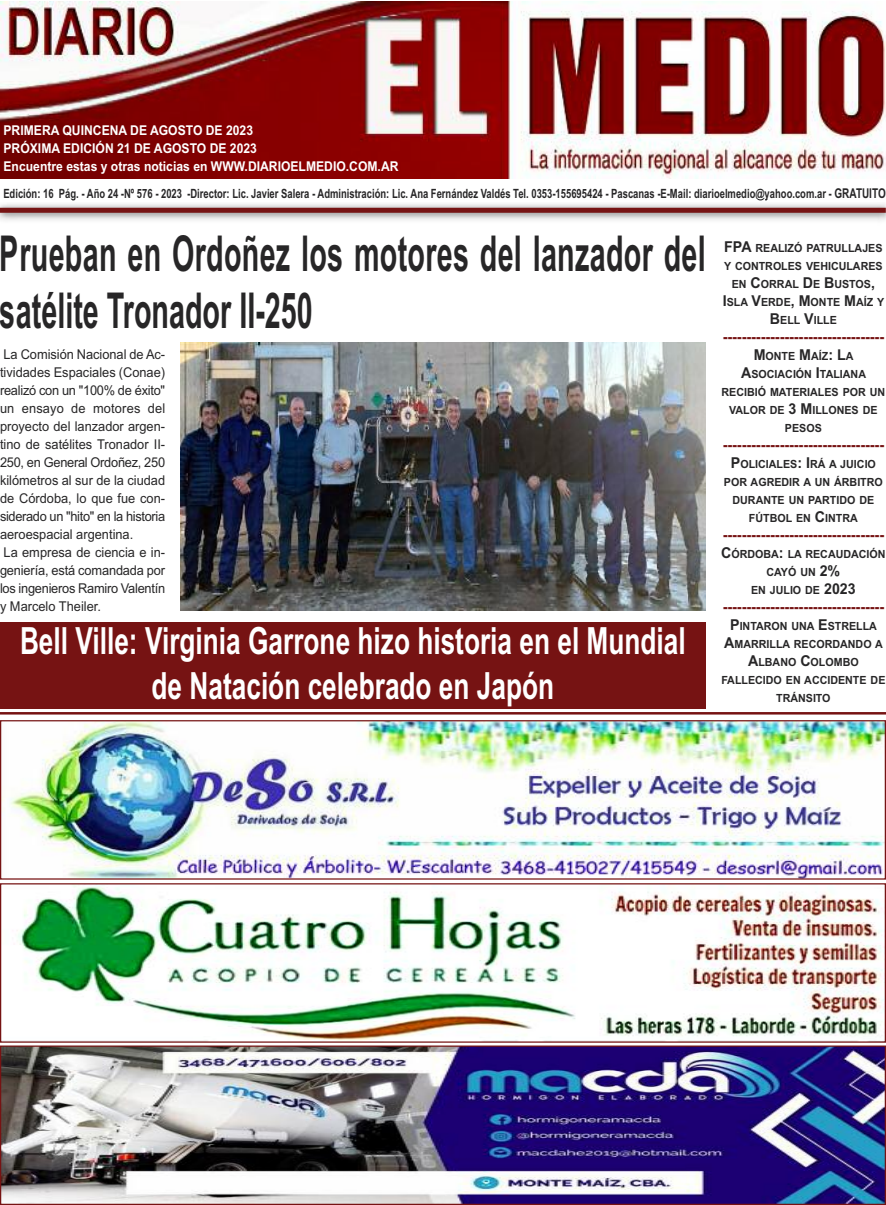
<style>
.page{position:relative;width:886px;height:1205px;background:#fff}
.page>*{position:absolute;margin:0;border:0;box-sizing:border-box;transform-origin:0 0}
.t1{font:700 49.5px/57px "Arial";letter-spacing:.01em;color:#272627;scale:.58 1}
.t2{font:700 37.5px/45px "Arial";color:#fff;text-align:center;scale:.7 1}
.t3{font:700 15px "Arial";color:#761313;scale:.95 1}
.t4{font:13.5px/18px "Arial";color:#272627;scale:.95 1}
.t5{font:700 13.5px/18px "Arial";color:#fff;scale:.9 1}
.t6{font:700 12.75px "Arial";color:#272627;scale:.74 1}
.t7{font:700 11.25px/18px "Arial";color:#272627;text-align:center;scale:.95 1}
.s1{font-size:13.5px}
.s2{font-size:15px}
</style>
<div class="page">
<img style="left:0;top:1px;width:886px;height:177px">
<div style="left:0;top:208px;width:886px;height:5px;background:#761313"></div>
<img style="left:2px;top:1047px;width:882px;height:156px">
<div style="left:0;top:1045px;width:886px;height:160px;border:1px solid #761313"></div>
<img style="left:17px;top:885px;width:867px;height:155px">
<div style="left:0;top:883px;width:886px;height:159px;border:1px solid #761313"></div>
<hr style="left:0;top:712px;width:886px;height:2px;background:#761313">
<img style="left:2px;top:722px;width:882px;height:155px">
<div style="left:0;top:720px;width:886px;height:159px;border:1px solid #761313"></div>
<img style="left:180px;top:342px;width:526px;height:269px">
<div style="left:0;top:622px;width:706px;height:86px;background:#761313"></div>
<p class="t5" style="left:4px;top:121px;width:440px">PRIMERA QUINCENA DE AGOSTO DE 2023<br>PRÓXIMA EDICIÓN 21 DE AGOSTO DE 2023<br>ENCUENTRE ESTAS Y OTRAS NOTICIAS EN WWW.DIARIOELMEDIO.COM.AR</p>
<p class="t6" style="left:3px;top:186px;width:1194px">EDICIÓN: 16 PÁG. - AÑO 24 -Nº 576 - 2023 -DIRECTOR: LIC. JAVIER SALERA - ADMINISTRACIÓN: LIC. ANA FERNÁNDEZ VALDÉS TEL. 0353-155695424 - PASCANAS -E-MAIL: DIARIOELMEDIO@YAHOO.COM.AR - <span class="s1">GRATUITO</span></p>
<h1 class="t1" style="left:0;top:225px;width:1218px">PRUEBAN EN ORDOÑEZ LOS MOTORES DEL LANZADOR DEL<br>SATÉLITE TRONADOR II-250</h1>
<p class="t4" style="left:0;top:345px;width:175px">La Comisión Nacional de Ac&shy;tividades Espaciales (Conae) realizó con un "100% de éxito" un ensayo de motores del proyecto del lanzador argen&shy;tino de satélites Tronador II-<br>250, en General Ordoñez, 250 kilómetros al sur de la ciudad de Córdoba, lo que fue con&shy;siderado un "hito" en la historia aeroespacial argentina.<br>La empresa de ciencia e in&shy;geniería, está comandada por los ingenieros Ramiro Valentín y Marcelo Theiler.</p>
<h2 class="t2" style="left:20px;top:618px;width:952px">BELL VILLE: VIRGINIA GARRONE HIZO HISTORIA EN EL MUNDIAL<br>DE NATACIÓN CELEBRADO EN JAPÓN</h2>
<p class="t7" style="left:723px;top:239px;width:172px"><span class="s2">FPA</span> REALIZÓ PATRULLAJES<br>Y CONTROLES VEHICULARES<br>EN <span class="s2">C</span>ORRAL <span class="s2">D</span>E <span class="s2">B</span>USTOS<span class="s2">,<br>I</span>SLA <span class="s2">V</span>ERDE<span class="s2">, M</span>ONTE <span class="s2">M</span>AÍZ Y<br><span class="s2">B</span>ELL <span class="s2">V</span>ILLE</p>
<h3 class="t3" style="left:723px;top:328px;width:171px">----------------------------------</h3>
<p class="t7" style="left:721px;top:347px;width:174px"><span class="s2">M</span>ONTE <span class="s2">M</span>AÍZ<span class="s2">: L</span>A<br><span class="s2">A</span>SOCIACIÓN <span class="s2">I</span>TALIANA<br>RECIBIÓ MATERIALES POR UN<br>VALOR DE <span class="s2">3 M</span>ILLONES DE<br>PESOS</p>
<h3 class="t3" style="left:723px;top:436px;width:171px">----------------------------------</h3>
<p class="t7" style="left:724px;top:455px;width:169px"><span class="s2">P</span>OLICIALES<span class="s2">: I</span>RÁ A JUICIO<br>POR AGREDIR A UN ÁRBITRO<br>DURANTE UN PARTIDO DE<br>FÚTBOL EN <span class="s2">C</span>INTRA</p>
<h3 class="t3" style="left:723px;top:526px;width:171px">----------------------------------</h3>
<p class="t7" style="left:721px;top:545px;width:175px"><span class="s2">C</span>ÓRDOBA<span class="s2">:</span> LA RECAUDACIÓN<br>CAYÓ UN <span class="s2">2%<br></span>EN JULIO DE <span class="s2">2023</span></p>
<h3 class="t3" style="left:723px;top:598px;width:171px">----------------------------------</h3>
<p class="t7" style="left:721px;top:617px;width:174px"><span class="s2">P</span>INTARON UNA <span class="s2">E</span>STRELLA<br><span class="s2">A</span>MARRILLA RECORDANDO A<br><span class="s2">A</span>LBANO <span class="s2">C</span>OLOMBO<br>FALLECIDO EN ACCIDENTE DE<br>TRÁNSITO</p>
</div>
